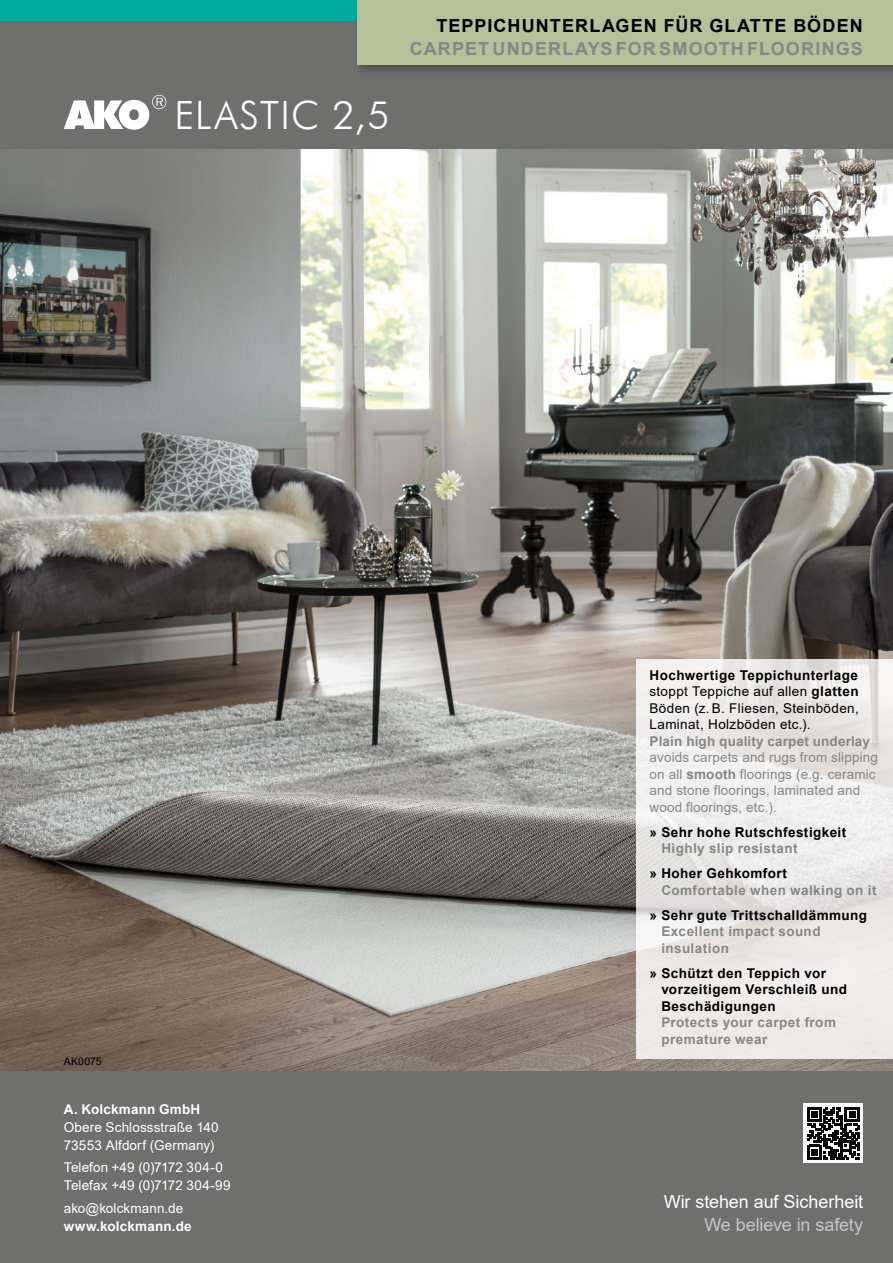
<style>
.page{position:relative;width:893px;height:1263px;background:#fff}
.page>*{position:absolute;margin:0;border:0;box-sizing:border-box;transform-origin:0 0}
.t1{font:300 39px "Futura BT";letter-spacing:.03em;color:#fff}
.t2{font:700 18px "Arial";letter-spacing:.065em;color:#878786}
.t3{font:700 18px "Arial";letter-spacing:.065em;color:#000}
.t4{font:18px "Arial";letter-spacing:-.005em;color:#fff}
.t5{font:18px "Arial";letter-spacing:-.01em;color:#c5c6c6}
.t6{font:700 13.5px/16.5px "Arial";letter-spacing:.035em;color:#000}
.t7{font:13.5px/16.5px "Arial";letter-spacing:.01em;color:#878786}
.t8{font:700 13.5px/16.5px "Arial";letter-spacing:.03em;color:#878786}
.t9{font:13.5px/16.5px "Arial";letter-spacing:.025em;color:#000;text-align:justify}
.t10{font:13.5px/18px "Arial";letter-spacing:.01em;color:#fff}
.t11{font:700 13.5px "Arial";letter-spacing:.015em;color:#fff}
.t12{font:700 13.5px "Arial";letter-spacing:.01em;color:#878786}
.t13{font:10.5px "Arial";color:#000}
.s1{font-weight:700}
</style>
<div class="page">
<img style="left:0;top:149px;width:893px;height:922px">
<div style="left:0;top:0;width:893px;height:21px;background:#00ab9f"></div>
<div style="left:0;top:21px;width:893px;height:128px;background:#6f6f6e"></div>
<div style="left:0;top:1071px;width:893px;height:192px;background:#6f6f6e"></div>
<img style="left:637px;top:659px;width:256px;height:400px">
<div style="left:803px;top:1103px;width:60px;height:60px;background:#fff"></div>
<svg style="left:807px;top:1107px;width:52px;height:52px"></svg>
<div style="left:357px;top:0;width:536px;height:65px;background:#b6c099"></div>
<svg style="left:64px;top:95px;width:102px;height:35px"></svg>
<h1 class="t1" style="left:174px;top:91px;width:217px">ELASTIC 2,5</h1>
<h2 class="t3" style="left:436px;top:13px;width:428px">TEPPICHUNTERLAGEN FÜR GLATTE BÖDEN</h2>
<h2 class="t2" style="left:410px;top:36px;width:454px">CARPET UNDERLAYS FOR SMOOTH FLOORINGS</h2>
<p class="t13" style="left:64px;top:1054px;width:40px">AK0075</p>
<p class="t11" style="left:64px;top:1099px;width:138px">A. Kolckmann GmbH</p>
<p class="t10" style="left:64px;top:1118px;width:156px">Obere Schlossstraße 140<br>73553 Alfdorf (Germany)</p>
<p class="t10" style="left:64px;top:1158px;width:168px">Telefon +49 (0)7172 304-0<br>Telefax +49 (0)7172 304-99</p>
<p class="t10" style="left:64px;top:1199px;width:121px">ako@kolckmann.de</p>
<p class="t11" style="left:64px;top:1216px;width:129px">www.kolckmann.de</p>
<p class="t9" style="left:649px;top:667px;width:211px"><span class="s1">Hochwertige Teppichunterlage </span>stoppt Teppiche auf allen <span class="s1">glatten </span>Böden (z. B. Fliesen, Steinböden, Laminat, Holzböden etc.).</p>
<p class="t12" style="left:649px;top:732px;width:222px">Plain high quality carpet underlay</p>
<p class="t7" style="left:649px;top:749px;width:230px">avoids carpets and rugs from slipping on all <span class="s1">smooth</span> floorings (e.g. ceramic and stone floorings, laminated and wood floorings, etc.).</p>
<p class="t6" style="left:649px;top:824px;width:198px">» Sehr hohe Rutschfestigkeit</p>
<p class="t8" style="left:661px;top:840px;width:138px">Highly slip resistant</p>
<p class="t6" style="left:649px;top:865px;width:139px">» Hoher Gehkomfort</p>
<p class="t8" style="left:661px;top:882px;width:217px">Comfortable when walking on it</p>
<p class="t6" style="left:649px;top:907px;width:219px">» Sehr gute Trittschalldämmung</p>
<p class="t8" style="left:661px;top:923px;width:161px">Excellent impact sound insulation</p>
<p class="t6" style="left:661px;top:965px;width:187px;text-indent:-12px">» Schützt den Teppich vor vorzeitigem Verschleiß und<br>Beschädigungen</p>
<p class="t8" style="left:661px;top:1014px;width:176px">Protects your carpet from premature wear</p>
<h2 class="t4" style="left:664px;top:1189px;width:201px">Wir stehen auf Sicherheit</h2>
<h2 class="t5" style="left:704px;top:1212px;width:160px">We believe in safety</h2>
</div>
